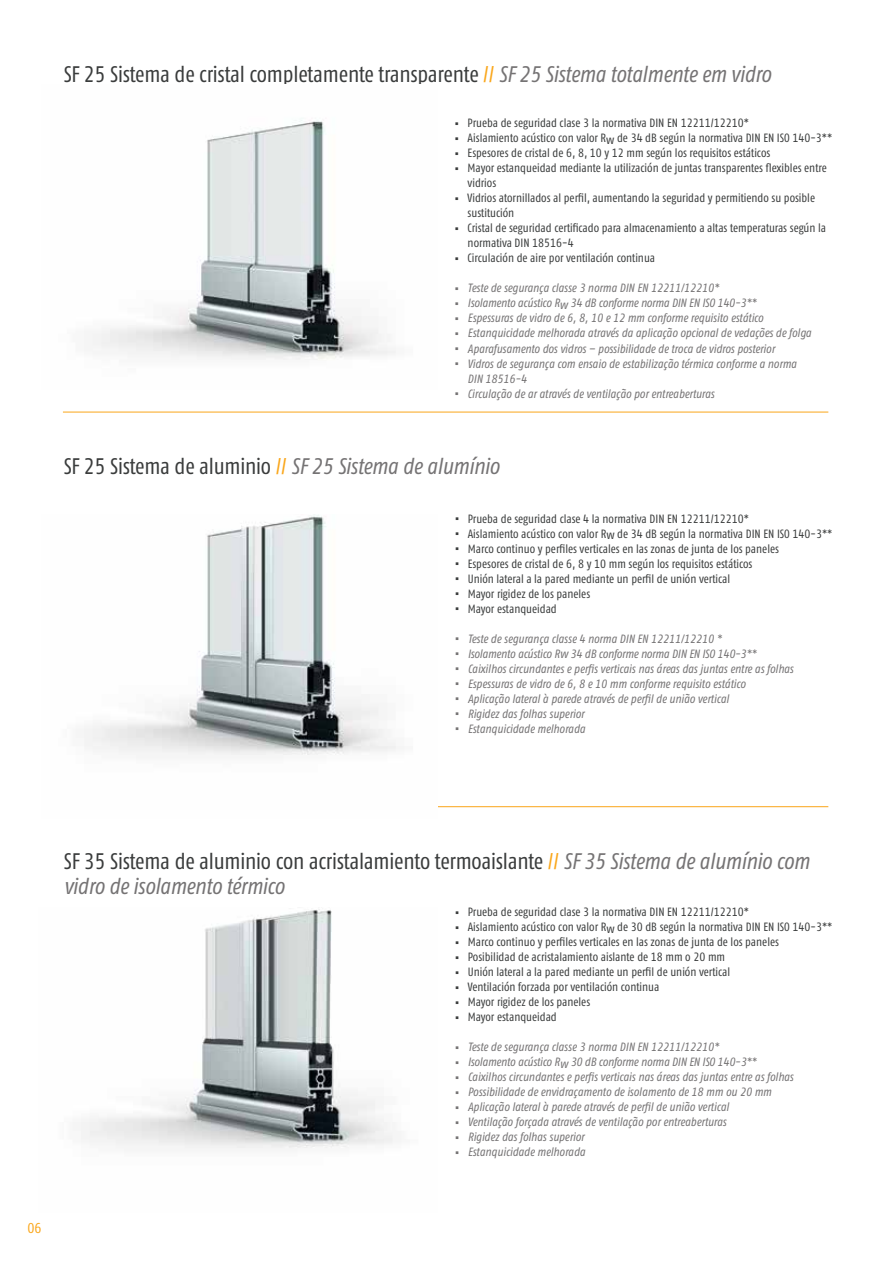
<style>
.page{position:relative;width:893px;height:1263px;background:#fff}
.page>*{position:absolute;margin:0;border:0;box-sizing:border-box;transform-origin:0 0}
.t1{font:22.5px/25.5px "Fago Co Regular Tf";letter-spacing:-.01em;color:#3a3c3c}
.t2{font:14.25px "Fago Co Regular Tf";color:#faa61a}
.t3{font:12px/15px "Fago Co Regular Tf";color:#3a3c3c}
.t4{font:italic 12px/15px "Fago Co Regular Tf";letter-spacing:-.005em;color:#757374}
.s1{color:#faa61a}
.s2{font-style:italic;color:#757374}
</style>
<div class="page">
<hr style="left:63px;top:806px;width:765px;height:1px;background:#faa61a">
<hr style="left:63px;top:412px;width:765px;height:1px;background:#faa61a">
<img style="left:92px;top:120px;width:304px;height:240px">
<img style="left:63px;top:514px;width:375px;height:293px">
<img style="left:81px;top:909px;width:312px;height:240px">
<h1 class="t1" style="left:64px;top:61px;width:709px">SF 25 Sistema de cristal completamente transparente <span class="s1">//</span> <span class="s2">SF 25 Sistema totalmente em vidro</span></h1>
<p class="t3" style="left:455px;top:116px;width:296px">▪ Prueba de seguridad clase 3 la normativa DIN EN 12211/12210*</p>
<p class="t3" style="left:455px;top:131px;width:379px">▪ Aislamiento acústico con valor Rw de 34 dB según la normativa DIN EN ISO 140-3**</p>
<p class="t3" style="left:455px;top:146px;width:317px">▪ Espesores de cristal de 6, 8, 10 y 12 mm según los requisitos estáticos</p>
<p class="t3" style="left:468px;top:161px;width:361px;text-indent:-13px">▪ Mayor estanqueidad mediante la utilización de juntas transparentes flexibles entre vidrios</p>
<p class="t3" style="left:468px;top:191px;width:349px;text-indent:-13px">▪ Vidrios atornillados al perfil, aumentando la seguridad y permitiendo su posible sustitución</p>
<p class="t3" style="left:468px;top:221px;width:360px;text-indent:-13px">▪ Cristal de seguridad certificado para almacenamiento a altas temperaturas según la normativa DIN 18516-4</p>
<p class="t3" style="left:455px;top:251px;width:202px">▪ Circulación de aire por ventilación continua</p>
<p class="t4" style="left:455px;top:281px;width:266px">▪ Teste de segurança classe 3 norma DIN EN 12211/12210*</p>
<p class="t4" style="left:455px;top:296px;width:303px">▪ Isolamento acústico Rw 34 dB conforme norma DIN EN ISO 140-3**</p>
<p class="t4" style="left:455px;top:311px;width:310px">▪ Espessuras de vidro de 6, 8, 10 e 12 mm conforme requisito estático</p>
<p class="t4" style="left:455px;top:326px;width:358px">▪ Estanquicidade melhorada através da aplicação opcional de vedações de folga</p>
<p class="t4" style="left:455px;top:341px;width:321px">▪ Aparafusamento dos vidros – possibilidade de troca de vidros posterior</p>
<p class="t4" style="left:468px;top:356px;width:331px;text-indent:-13px">▪ Vidros de segurança com ensaio de estabilização térmica conforme a norma<br>DIN 18516-4</p>
<p class="t4" style="left:455px;top:386px;width:261px">▪ Circulação de ar através de ventilação por entreaberturas</p>
<h1 class="t1" style="left:64px;top:453px;width:437px">SF 25 Sistema de aluminio <span class="s1">//</span> <span class="s2">SF 25 Sistema de alumínio</span></h1>
<p class="t3" style="left:455px;top:511px;width:296px">▪ Prueba de seguridad clase 4 la normativa DIN EN 12211/12210*</p>
<p class="t3" style="left:455px;top:526px;width:379px">▪ Aislamiento acústico con valor Rw de 34 dB según la normativa DIN EN ISO 140-3**</p>
<p class="t3" style="left:455px;top:541px;width:326px">▪ Marco continuo y perfiles verticales en las zonas de junta de los paneles</p>
<p class="t3" style="left:455px;top:556px;width:299px">▪ Espesores de cristal de 6, 8 y 10 mm según los requisitos estáticos</p>
<p class="t3" style="left:455px;top:571px;width:277px">▪ Unión lateral a la pared mediante un perfil de unión vertical</p>
<p class="t3" style="left:455px;top:586px;width:137px">▪ Mayor rigidez de los paneles</p>
<p class="t3" style="left:455px;top:601px;width:103px">▪ Mayor estanqueidad</p>
<p class="t4" style="left:455px;top:631px;width:268px">▪ Teste de segurança classe 4 norma DIN EN 12211/12210 *</p>
<p class="t4" style="left:455px;top:646px;width:303px">▪ Isolamento acústico Rw 34 dB conforme norma DIN EN ISO 140-3**</p>
<p class="t4" style="left:455px;top:661px;width:340px">▪ Caixilhos circundantes e perfis verticais nas áreas das juntas entre as folhas</p>
<p class="t4" style="left:455px;top:676px;width:292px">▪ Espessuras de vidro de 6, 8 e 10 mm conforme requisito estático</p>
<p class="t4" style="left:455px;top:691px;width:275px">▪ Aplicação lateral à parede através de perfil de união vertical</p>
<p class="t4" style="left:455px;top:706px;width:131px">▪ Rigidez das folhas superior</p>
<p class="t4" style="left:455px;top:721px;width:132px">▪ Estanquicidade melhorada</p>
<h1 class="t1" style="left:64px;top:848px;width:747px">SF 35 Sistema de aluminio con acristalamiento termoaislante <span class="s1">//</span> <span class="s2">SF 35 Sistema de alumínio com vidro de isolamento térmico</span></h1>
<p class="t3" style="left:455px;top:904px;width:296px">▪ Prueba de seguridad clase 3 la normativa DIN EN 12211/12210*</p>
<p class="t3" style="left:455px;top:919px;width:379px">▪ Aislamiento acústico con valor Rw de 30 dB según la normativa DIN EN ISO 140-3**</p>
<p class="t3" style="left:455px;top:934px;width:326px">▪ Marco continuo y perfiles verticales en las zonas de junta de los paneles</p>
<p class="t3" style="left:455px;top:949px;width:272px">▪ Posibilidad de acristalamiento aislante de 18 mm o 20 mm</p>
<p class="t3" style="left:455px;top:964px;width:277px">▪ Unión lateral a la pared mediante un perfil de unión vertical</p>
<p class="t3" style="left:455px;top:979px;width:206px">▪ Ventilación forzada por ventilación continua</p>
<p class="t3" style="left:455px;top:994px;width:137px">▪ Mayor rigidez de los paneles</p>
<p class="t3" style="left:455px;top:1009px;width:103px">▪ Mayor estanqueidad</p>
<p class="t4" style="left:455px;top:1039px;width:266px">▪ Teste de segurança classe 3 norma DIN EN 12211/12210*</p>
<p class="t4" style="left:455px;top:1054px;width:303px">▪ Isolamento acústico Rw 30 dB conforme norma DIN EN ISO 140-3**</p>
<p class="t4" style="left:455px;top:1069px;width:340px">▪ Caixilhos circundantes e perfis verticais nas áreas das juntas entre as folhas</p>
<p class="t4" style="left:455px;top:1084px;width:318px">▪ Possibilidade de envidraçamento de isolamento de 18 mm ou 20 mm</p>
<p class="t4" style="left:455px;top:1099px;width:275px">▪ Aplicação lateral à parede através de perfil de união vertical</p>
<p class="t4" style="left:455px;top:1114px;width:273px">▪ Ventilação forçada através de ventilação por entreaberturas</p>
<p class="t4" style="left:455px;top:1129px;width:131px">▪ Rigidez das folhas superior</p>
<p class="t4" style="left:455px;top:1144px;width:132px">▪ Estanquicidade melhorada</p>
<p class="t2" style="left:28px;top:1220px;width:16px">06</p>
</div>
